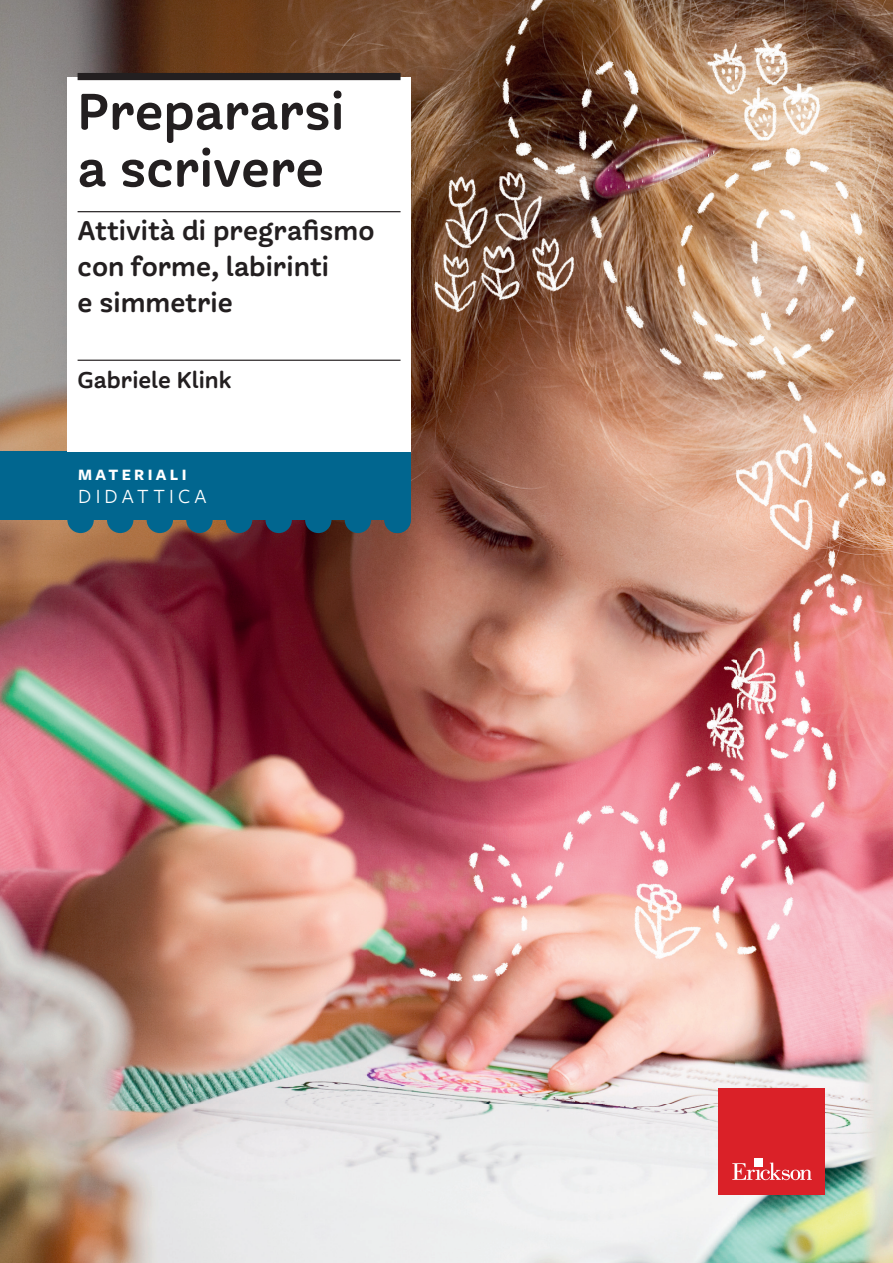
<style>
.page{position:relative;width:893px;height:1263px;background:#fff}
.page>*{position:absolute;margin:0;border:0;box-sizing:border-box;transform-origin:0 0}
.t1{font:57px/57px "Freight Round Pro Semi";color:#231f20}
.t2{font:30px/36px "Freight Round Pro Semi";color:#231f20}
.t3{font:25.5px "Freight Round Pro Semi";color:#231f20}
.t4{font:21px "Freight Sans Pro";letter-spacing:.2em;color:#fff}
.t5{font:700 16.5px "Freight Sans Pro";letter-spacing:.2em;color:#fff}
</style>
<div class="page">
<img style="left:0;top:0;width:893px;height:1263px">
<hr style="left:0;top:893px;width:1px;height:123px;background:#01668f">
<div style="left:719px;top:1088px;width:106px;height:107px;background:#da2128"></div>
<svg style="left:732px;top:1162px;width:80px;height:18px"></svg>
<div style="left:754px;top:1158px;width:8px;height:9px;background:#fff"></div>
<div style="left:0;top:452px;width:411px;height:68px;background:#01668f"></div>
<svg style="left:345px;top:520px;width:26px;height:13px"></svg>
<svg style="left:305px;top:520px;width:26px;height:13px"></svg>
<svg style="left:265px;top:520px;width:27px;height:13px"></svg>
<svg style="left:226px;top:520px;width:26px;height:13px"></svg>
<svg style="left:186px;top:520px;width:27px;height:13px"></svg>
<svg style="left:147px;top:520px;width:26px;height:13px"></svg>
<svg style="left:107px;top:520px;width:26px;height:13px"></svg>
<svg style="left:67px;top:520px;width:27px;height:13px"></svg>
<svg style="left:384px;top:520px;width:27px;height:13px"></svg>
<div style="left:67px;top:78px;width:344px;height:374px;background:#fff"></div>
<div style="left:78px;top:73px;width:323px;height:7px;background:#231f20"></div>
<hr style="left:78px;top:211px;width:323px;height:1px;background:#231f20">
<hr style="left:78px;top:360px;width:323px;height:1px;background:#231f20">
<h1 class="t1" style="left:78px;top:83px;width:268px">Prepararsi a scrivere</h1>
<p class="t2" style="left:78px;top:212px;width:298px">Attività di pregrafismo con forme, labirinti<br>e simmetrie</p>
<p class="t3" style="left:78px;top:364px;width:155px">Gabriele Klink</p>
<p class="t5" style="left:78px;top:463px;width:110px">MATERIALI</p>
<p class="t4" style="left:78px;top:482px;width:130px">DIDATTICA</p>
</div>
